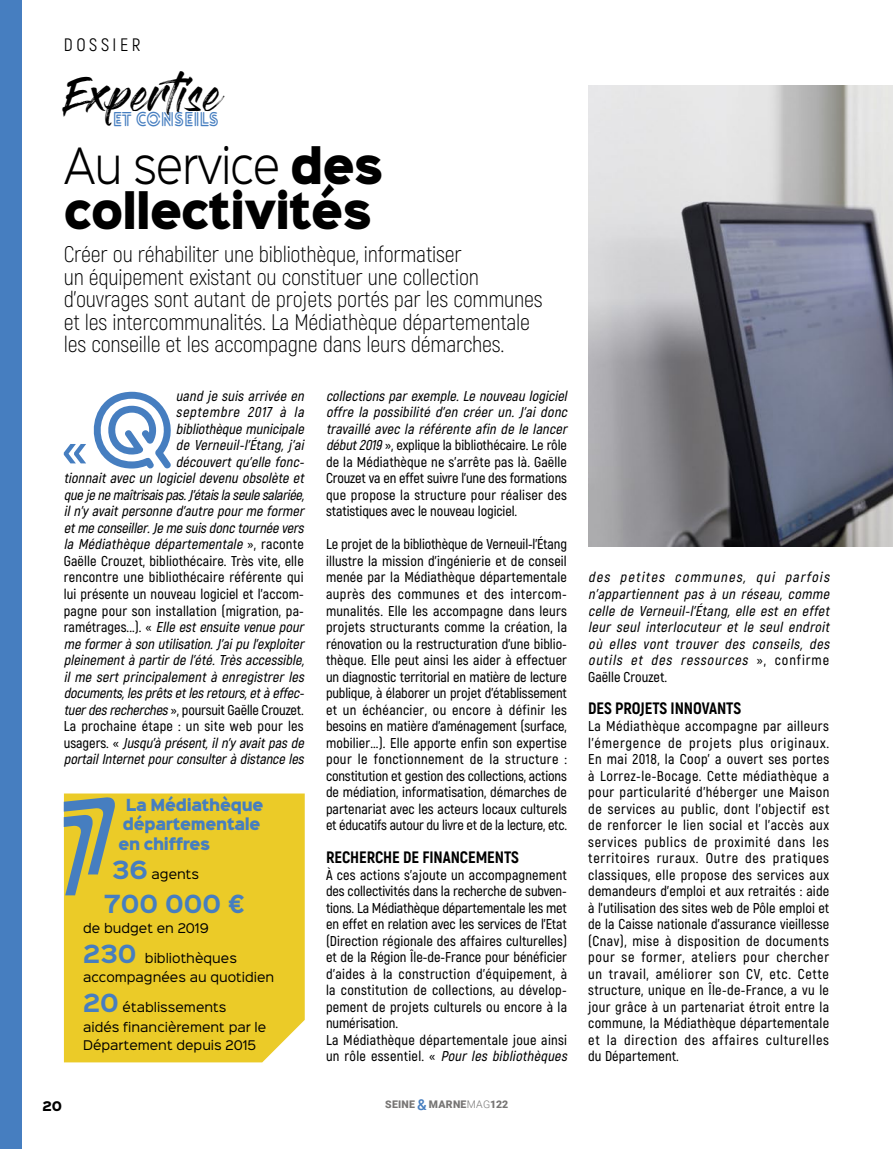
<style>
.page{position:relative;width:893px;height:1149px;background:#fff}
.page>*{position:absolute;margin:0;border:0;box-sizing:border-box;transform-origin:0 0}
._00_TXT_COURANT_LETT{font:700 57.15px "Akrobat";color:#467ec0}
.CANTON_TITRE{font:45px/45px "Sinkin Sans 900 X Black";letter-spacing:-.02em;color:#000;scale:.88 1}
.t1{font:34.65px "Gloss And Bloom";color:#000}
._00_CHAPEAU_LIGHT{font:300 22.5px/22.5px "Akrobat";letter-spacing:-.01em;color:#000}
._00_ENCADRE_CD_77_TX{font:700 22.5px "Sinkin Sans 700";color:#467ec0}
.t2{font:700 19.35px "Lovelo Line";letter-spacing:-.01em;color:#467ec0;scale:.9 1}
.t3{font:18px "Akrobat";letter-spacing:.2em;color:#000}
._00_INTER{font:800 16.5px "Akrobat";letter-spacing:-.005em;color:#000}
._00_ENCADRE_CD_77_TI{font:15px "Sinkin Sans 900 X Black";letter-spacing:-.02em;color:#467ec0;scale:.9 1}
._00_TXT_COURANT{font:600 14.25px/16.5px "Akrobat";letter-spacing:.01em;color:#000;text-align:justify}
._00_TXT_COURANT_LETT-2{font:italic 600 14.25px/16.5px "Akrobat";color:#000;text-align:right}
._00_TXT_COURANT-2{font:italic 600 14.25px/16.5px "Akrobat";color:#000}
._00_ENCADRE_CD_77_TX-2{font:12px/19.5px "Sinkin Sans 400";color:#000}
.t4{font:900 12px "Sinkin Sans 800";color:#000}
.t5{font:900 10.5px "Roboto";letter-spacing:.025em;color:#777574}
.s1{font-family:"Sinkin Sans 300";font-weight:300}
.s2{font-style:normal}
.s3{font-family:"Lovelo Line";font-size:102.75px}
.s4{font-family:"Sinkin Sans 700";font-weight:700;font-size:22.5px;color:#467ec0}
.s5{font-style:italic}
.s6{font-weight:500;font-size:15px;color:#467ec0}
.s7{font-weight:300}
</style>
<div class="page">
<img style="left:588px;top:85px;width:305px;height:461px">
<div style="left:0;top:0;width:21px;height:1148px;background:#467ec0"></div>
<div style="left:64px;top:793px;width:241px;height:269px;background:#ebcb28"></div>
<svg style="left:64px;top:796px;width:52px;height:99px;background:#a6aa67"></svg>
<p class="t3" style="left:64px;top:34px;width:78px">DOSSIER</p>
<p class="t1" style="left:66px;top:79px;width:156px">Expertise</p>
<p class="t2" style="left:113px;top:108px;width:119px">ET CONSEILS</p>
<p class="CANTON_TITRE" style="left:64px;top:146px;width:365px"><span class="s1">Au service</span> des collectivités</p>
<p class="_00_CHAPEAU_LIGHT" style="left:64px;top:243px;width:480px">Créer ou réhabiliter une bibliothèque, informatiser<br>un équipement existant ou constituer une collection d’ouvrages sont autant de projets portés par les communes et les intercommunalités. La Médiathèque départementale les conseille et les accompagne dans leurs démarches.</p>
<p class="_00_TXT_COURANT_LETT-2" style="left:64px;top:387px;width:245px">uand je suis arrivée en<br>septembre 2017 à la<br>bibliothèque municipale<br>de Verneuil‑l’Étang, j ’ai<br>découvert qu’elle fonc‑<br>tionnaitavec un logicieldevenu obsolète et quejenemaîtrisaispas.J’étaislaseulesalariée, iln’yavaitpersonne d’autre pourme former etmeconseiller.Jemesuisdonctournéevers la Médiathèque départementale <span class="s2">» , r a c o n t e Gaëlle Crouzet, bibliothécaire. Très vite, elle rencontre une bibliothécaire référente qui lui présente un nouveau logiciel et l’accom‑ pagne pour son installation (migration, pa‑ r a m é t r a g e s . . . ) . «</span> Elle estensuite venue pour me formerà son utilisation.J’aipu l’exploiter pleinementà partirde l’été.Trèsaccessible, il me sert principalement à enregistrer les documents,lesprêtsetlesretours,etàeffec‑ tuerdesrecherches<span class="s2">», poursuit Gaëlle Crouzet.</span></p>
<p class="_00_TXT_COURANT-2" style="left:64px;top:717px;width:245px"><span class="s2">La prochaine étape : un site web pour les u s a g e r s . «</span> Jusqu’à présent,iln’yavaitpasde portailInternetpourconsulterà distance les</p>
<p class="_00_TXT_COURANT_LETT" style="left:62px;top:412px;width:116px">«<span class="s3">Q</span></p>
<p class="_00_ENCADRE_CD_77_TI" style="left:126px;top:796px;width:154px">La Médiathèque</p>
<p class="_00_ENCADRE_CD_77_TI" style="left:123px;top:815px;width:155px">départementale</p>
<p class="_00_ENCADRE_CD_77_TI" style="left:118px;top:835px;width:104px">en chiffres</p>
<p class="_00_ENCADRE_CD_77_TX-2" style="left:112px;top:863px;width:89px"><span class="s4">36</span> agents</p>
<p class="_00_ENCADRE_CD_77_TX" style="left:104px;top:892px;width:142px">700 000 €</p>
<p class="_00_ENCADRE_CD_77_TX-2" style="left:83px;top:917px;width:127px">de budget en 2019</p>
<p class="_00_ENCADRE_CD_77_TX-2" style="left:83px;top:946px;width:193px"><span class="s4">230</span> bibliothèques accompagnées au quotidien</p>
<p class="_00_ENCADRE_CD_77_TX-2" style="left:83px;top:996px;width:185px"><span class="s4">20</span> établissements<br>aidés financièrement par le</p>
<p class="_00_ENCADRE_CD_77_TX-2" style="left:83px;top:1033px;width:175px">Département depuis 2015</p>
<p class="_00_TXT_COURANT" style="left:326px;top:387px;width:246px;text-align:left"><span class="s5">collectionsparexemple.Le nouveau logiciel offre la possibilité d’en créer un. J’ai donc travaillé avec la référente afin de le lancer début2019</span>», explique la bibliothécaire. Le rôle de la Médiathèque ne s’arrête pas là. Gaëlle Crouzet va en effet suivre l’une des formations que propose la structure pour réaliser des statistiques avec le nouveau logiciel.</p>
<p class="_00_TXT_COURANT" style="left:326px;top:536px;width:243px">Le projet de la bibliothèque de Verneuil‑l’Étang illustre la mission d’ingénierie et de conseil menée par la Médiathèque départementale auprès des communes et des intercom‑ munalités. Elle les accompagne dans leurs projets structurants comme la création, la rénovation ou la restructuration d’une biblio‑ thèque. Elle peut ainsi les aider à effectuer un diagnostic territorial en matière de lecture publique, à élaborer un projet d’établissement et un échéancier, ou encore à définir les besoins en matière d’aménagement (surface, mobilier...). Elle apporte enfin son expertise pour le fonctionnement de la structure : constitution et gestion des collections, actions de médiation, informatisation, démarches de partenariat avec les acteurs locaux culturels et éducatifs autour du livre et de la lecture, etc.</p>
<p class="_00_INTER" style="left:326px;top:846px;width:195px">RECHERCHE DE FINANCEMENTS</p>
<p class="_00_TXT_COURANT" style="left:326px;top:866px;width:243px">À ces actions s’ajoute un accompagnement des collectivités dans la recherche de subven‑ tions. La Médiathèque départementale les met en effet en relation avec les services de l’Etat (Direction régionale des affaires culturelles) et de la Région Île‑de‑France pour bénéficier d’aides à la construction d’équipement, à la constitution de collections, au dévelop‑ pement de projets culturels ou encore à la numérisation.</p>
<p class="_00_TXT_COURANT" style="left:326px;top:1031px;width:246px">La Médiathèque départementale joue ainsi u n r ô l e e s s e n t i e l . « <span class="s5">Pour les bibliothèques</span></p>
<p class="t4" style="left:43px;top:1099px;width:21px">20</p>
<p class="t5" style="left:385px;top:1096px;width:125px">SEINE <span class="s6">&amp;</span> MARNE<span class="s7">MAG</span>122</p>
<p class="_00_TXT_COURANT-2" style="left:588px;top:569px;width:246px">des petites communes, qui parfois n’appartiennent pas à un réseau, comme celle de Verneuil‑l’Étang, elle est en effet leur seul interlocuteur et le seul endroit où elles vont trouver des conseils, des outils et des ressources <span class="s2">» , c o n f i r m e Gaëlle Crouzet.</span></p>
<p class="_00_INTER" style="left:588px;top:697px;width:155px">DES PROJETS INNOVANTS</p>
<p class="_00_TXT_COURANT" style="left:588px;top:717px;width:243px">La Médiathèque accompagne par ailleurs l’émergence de projets plus originaux.<br>En mai 2018, la Coop’ a ouvert ses portes à Lorrez‑le‑Bocage. Cette médiathèque a pour particularité d’héberger une Maison de services au public, dont l’objectif est de renforcer le lien social et l’accès aux services publics de proximité dans les territoires ruraux. Outre des pratiques classiques, elle propose des services aux demandeurs d’emploi et aux retraités : aide à l’utilisation des sites web de Pôle emploi et de la Caisse nationale d’assurance vieillesse (Cnav), mise à disposition de documents pour se former, ateliers pour chercher un travail, améliorer son CV, etc. Cette structure, unique en Île‑de‑France, a vu le jour grâce à un partenariat étroit entre la commune, la Médiathèque départementale et la direction des affaires culturelles du Département.</p>
</div>
